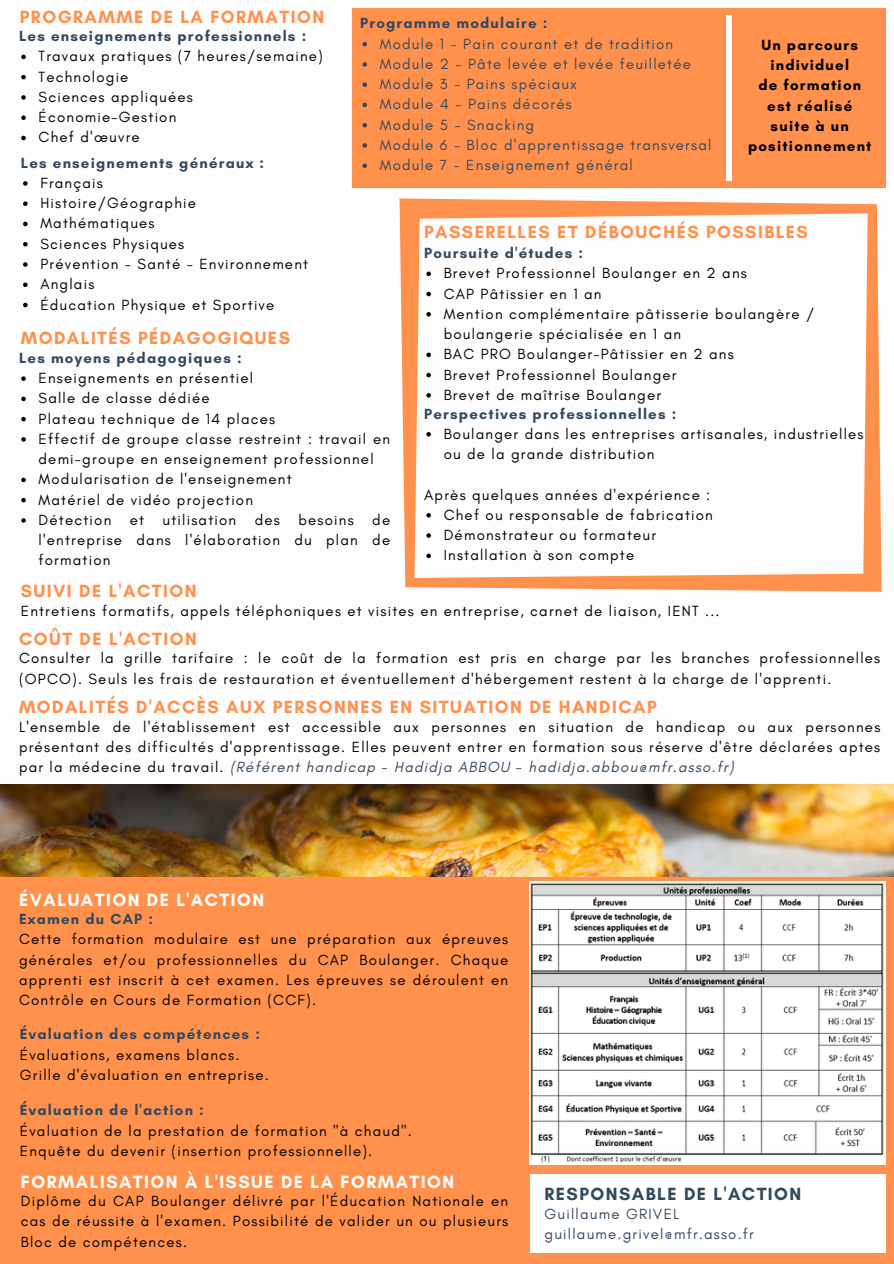
<style>
.page{position:relative;width:894px;height:1264px;background:#fff}
.page>*{position:absolute;margin:0;border:0;box-sizing:border-box;transform-origin:0 0}
.t1{font:700 18px "Glacial Indifference";letter-spacing:.08em;color:#ff914d}
.t2{font:700 18px "Glacial Indifference";letter-spacing:.08em;color:#fdfdfd}
.t3{font:700 18px "Glacial Indifference";letter-spacing:.08em;color:#34495e}
.t4{font:15px/20.2px "Glacial Indifference";letter-spacing:.08em;color:#000}
.t5{font:15px "Glacial Indifference";letter-spacing:.08em;color:#34495e}
.t6{font:700 15px "Glacial Indifference";letter-spacing:.08em;color:#34495e}
.t7{font:700 15px/20.2px "Glacial Indifference";letter-spacing:.08em;color:#000;text-align:center}
.s1{font-style:italic;color:#34495e}
</style>
<div class="page">
<div style="left:0;top:838px;width:893px;height:425px;background:#ff914d"></div>
<svg style="left:399px;top:198px;width:482px;height:394px"></svg>
<div style="left:352px;top:9px;width:533px;height:179px;background:#ff914d"></div>
<svg style="left:362px;top:42px;width:5px;height:4px"></svg>
<svg style="left:362px;top:62px;width:5px;height:5px"></svg>
<svg style="left:362px;top:82px;width:5px;height:5px"></svg>
<svg style="left:362px;top:103px;width:5px;height:4px"></svg>
<svg style="left:362px;top:123px;width:5px;height:4px"></svg>
<svg style="left:362px;top:143px;width:5px;height:5px"></svg>
<svg style="left:362px;top:163px;width:5px;height:5px"></svg>
<div style="left:726px;top:16px;width:5px;height:165px;background:#fdfdfd"></div>
<div style="left:530px;top:1174px;width:355px;height:78px;background:#fff"></div>
<img style="left:0;top:784px;width:893px;height:92px">
<img style="left:530px;top:881px;width:355px;height:283px">
<svg style="left:21px;top:376px;width:5px;height:5px"></svg>
<svg style="left:21px;top:396px;width:5px;height:5px"></svg>
<svg style="left:21px;top:417px;width:5px;height:4px"></svg>
<svg style="left:21px;top:437px;width:5px;height:4px"></svg>
<svg style="left:21px;top:477px;width:5px;height:5px"></svg>
<svg style="left:21px;top:498px;width:5px;height:4px"></svg>
<svg style="left:21px;top:518px;width:5px;height:4px"></svg>
<svg style="left:23px;top:181px;width:5px;height:5px"></svg>
<svg style="left:23px;top:201px;width:5px;height:5px"></svg>
<svg style="left:23px;top:222px;width:5px;height:4px"></svg>
<svg style="left:23px;top:242px;width:5px;height:4px"></svg>
<svg style="left:23px;top:262px;width:5px;height:5px"></svg>
<svg style="left:23px;top:282px;width:5px;height:5px"></svg>
<svg style="left:23px;top:303px;width:5px;height:4px"></svg>
<svg style="left:21px;top:55px;width:5px;height:4px"></svg>
<svg style="left:21px;top:75px;width:5px;height:4px"></svg>
<svg style="left:21px;top:95px;width:5px;height:5px"></svg>
<svg style="left:21px;top:115px;width:5px;height:5px"></svg>
<svg style="left:21px;top:136px;width:5px;height:4px"></svg>
<svg style="left:426px;top:432px;width:5px;height:4px"></svg>
<svg style="left:426px;top:513px;width:5px;height:4px"></svg>
<svg style="left:426px;top:533px;width:5px;height:5px"></svg>
<svg style="left:426px;top:553px;width:5px;height:5px"></svg>
<svg style="left:426px;top:271px;width:5px;height:5px"></svg>
<svg style="left:426px;top:292px;width:5px;height:4px"></svg>
<svg style="left:426px;top:312px;width:5px;height:4px"></svg>
<svg style="left:426px;top:352px;width:5px;height:5px"></svg>
<svg style="left:426px;top:373px;width:5px;height:4px"></svg>
<svg style="left:426px;top:393px;width:5px;height:4px"></svg>
<p class="t1" style="left:20px;top:6px;width:306px">PROGRAMME DE LA FORMATION</p>
<h1 class="t6" style="left:360px;top:14px;width:189px">Programme modulaire :</h1>
<h2 class="t5" style="left:379px;top:34px;width:295px">Module 1 - Pain courant et de tradition</h2>
<p class="t5" style="left:379px;top:55px;width:313px">Module 2 - Pâte levée et levée feuilletée</p>
<p class="t5" style="left:379px;top:75px;width:199px">Module 3 - Pains spéciaux</p>
<p class="t5" style="left:379px;top:95px;width:194px">Module 4 - Pains décorés</p>
<p class="t5" style="left:379px;top:115px;width:156px">Module 5 - Snacking</p>
<p class="t5" style="left:379px;top:136px;width:333px">Module 6 - Bloc d'apprentissage transversal</p>
<p class="t5" style="left:379px;top:156px;width:254px">Module 7 - Enseignement général</p>
<p class="t6" style="left:19px;top:27px;width:289px">Les enseignements professionnels :</p>
<p class="t4" style="left:39px;top:46px;width:286px">Travaux pratiques (7 heures/semaine)</p>
<p class="t4" style="left:39px;top:66px;width:91px">Technologie</p>
<p class="t4" style="left:39px;top:87px;width:156px">Sciences appliquées</p>
<p class="t4" style="left:39px;top:107px;width:139px">Économie-Gestion</p>
<p class="t4" style="left:39px;top:127px;width:103px">Chef d'œuvre</p>
<p class="t7" style="left:747px;top:34px;width:125px">Un parcours individuel<br>de formation est réalisé suite à un positionnement</p>
<p class="t6" style="left:21px;top:153px;width:245px">Les enseignements généraux :</p>
<p class="t4" style="left:40px;top:172px;width:64px">Français</p>
<p class="t4" style="left:40px;top:193px;width:157px">Histoire/Géographie</p>
<p class="t4" style="left:40px;top:213px;width:116px">Mathématiques</p>
<p class="t4" style="left:40px;top:233px;width:145px">Sciences Physiques</p>
<p class="t4" style="left:40px;top:253px;width:269px">Prévention - Santé - Environnement</p>
<h1 class="t4" style="left:40px;top:274px;width:56px">Anglais</h1>
<h2 class="t4" style="left:40px;top:294px;width:235px">Éducation Physique et Sportive</h2>
<h1 class="t1" style="left:424px;top:221px;width:385px">PASSERELLES ET DÉBOUCHÉS POSSIBLES</h1>
<p class="t6" style="left:424px;top:244px;width:160px">Poursuite d'études :</p>
<p class="t4" style="left:443px;top:263px;width:304px">Brevet Professionnel Boulanger en 2 ans</p>
<h1 class="t4" style="left:443px;top:283px;width:159px">CAP Pâtissier en 1 an</h1>
<p class="t4" style="left:443px;top:303px;width:372px">Mention complémentaire pâtisserie boulangère / boulangerie spécialisée en 1 an</p>
<h1 class="t4" style="left:443px;top:344px;width:291px">BAC PRO Boulanger-Pâtissier en 2 ans</h1>
<p class="t4" style="left:443px;top:364px;width:234px">Brevet Professionnel Boulanger</p>
<h1 class="t4" style="left:443px;top:384px;width:219px">Brevet de maîtrise Boulanger</h1>
<p class="t1" style="left:21px;top:327px;width:270px">MODALITÉS PÉDAGOGIQUES</p>
<h2 class="t6" style="left:19px;top:348px;width:224px">Les moyens pédagogiques :</h2>
<p class="t4" style="left:39px;top:368px;width:216px">Enseignements en présentiel</p>
<p class="t4" style="left:39px;top:388px;width:173px">Salle de classe dédiée</p>
<p class="t4" style="left:39px;top:408px;width:238px">Plateau technique de 14 places</p>
<p class="t4" style="left:39px;top:428px;width:353px">Effectif de groupe classe restreint : travail en demi-groupe en enseignement professionnel</p>
<p class="t4" style="left:39px;top:469px;width:254px">Modularisation de l'enseignement</p>
<h2 class="t4" style="left:39px;top:489px;width:216px">Matériel de vidéo projection</h2>
<p class="t4" style="left:39px;top:509px;width:353px;text-align:justify">Détection et utilisation des besoins de l'entreprise dans l'élaboration du plan de formation</p>
<h2 class="t6" style="left:424px;top:404px;width:254px">Perspectives professionnelles :</h2>
<p class="t4" style="left:443px;top:423px;width:421px">Boulanger dans les entreprises artisanales, industrielles ou de la grande distribution</p>
<p class="t4" style="left:424px;top:484px;width:287px">Après quelques années d'expérience :</p>
<p class="t4" style="left:443px;top:504px;width:271px">Chef ou responsable de fabrication</p>
<p class="t4" style="left:443px;top:524px;width:214px">Démonstrateur ou formateur</p>
<p class="t4" style="left:443px;top:545px;width:192px">Installation à son compte</p>
<p class="t1" style="left:21px;top:580px;width:177px">SUIVI DE L'ACTION</p>
<p class="t4" style="left:21px;top:600px;width:700px">Entretiens formatifs, appels téléphoniques et visites en entreprise, carnet de liaison, IENT ...</p>
<p class="t1" style="left:19px;top:627px;width:179px">COÛT DE L'ACTION</p>
<h1 class="t4" style="left:19px;top:648px;width:862px">Consulter la grille tarifaire : le coût de la formation est pris en charge par les branches professionnelles (OPCO). Seuls les frais de restauration et éventuellement d'hébergement restent à la charge de l'apprenti.</h1>
<p class="t1" style="left:19px;top:696px;width:639px">MODALITÉS D'ACCÈS AUX PERSONNES EN SITUATION DE HANDICAP</p>
<p class="t4" style="left:19px;top:716px;width:862px;text-align:justify">L'ensemble de l'établissement est accessible aux personnes en situation de handicap ou aux personnes présentant des difficultés d'apprentissage. Elles peuvent entrer en formation sous réserve d'être déclarées aptes par la médecine du travail. <span class="s1">(Référent handicap - Hadidja ABBOU - hadidja.abbou@mfr.asso.fr)</span></p>
<p class="t2" style="left:19px;top:888px;width:246px">ÉVALUATION DE L'ACTION</p>
<p class="t6" style="left:19px;top:909px;width:135px">Examen du CAP :</p>
<h1 class="t4" style="left:19px;top:929px;width:490px;text-align:justify">Cette formation modulaire est une préparation aux épreuves générales et/ou professionnelles du CAP Boulanger. Chaque apprenti est inscrit à cet examen. Les épreuves se déroulent en Contrôle en Cours de Formation (CCF).</h1>
<h2 class="t6" style="left:20px;top:1025px;width:241px">Évaluation des compétences :</h2>
<p class="t4" style="left:20px;top:1044px;width:221px">Évaluations, examens blancs.</p>
<p class="t4" style="left:20px;top:1064px;width:250px">Grille d'évaluation en entreprise.</p>
<p class="t6" style="left:20px;top:1100px;width:185px">Évaluation de l'action :</p>
<p class="t4" style="left:20px;top:1120px;width:393px">Évaluation de la prestation de formation "à chaud".</p>
<p class="t4" style="left:20px;top:1140px;width:354px">Enquête du devenir (insertion professionnelle).</p>
<p class="t2" style="left:21px;top:1170px;width:435px">FORMALISATION À L'ISSUE DE LA FORMATION</p>
<p class="t4" style="left:21px;top:1190px;width:489px;text-align:justify">Diplôme du CAP Boulanger délivré par l'Éducation Nationale en cas de réussite à l'examen. Possibilité de valider un ou plusieurs Bloc de compétences.</p>
<h1 class="t3" style="left:544px;top:1182px;width:258px">RESPONSABLE DE L'ACTION</h1>
<p class="t5" style="left:544px;top:1204px;width:136px">Guillaume GRIVEL</p>
<p class="t5" style="left:544px;top:1224px;width:211px">guillaume.grivel@mfr.asso.fr</p>
</div>
